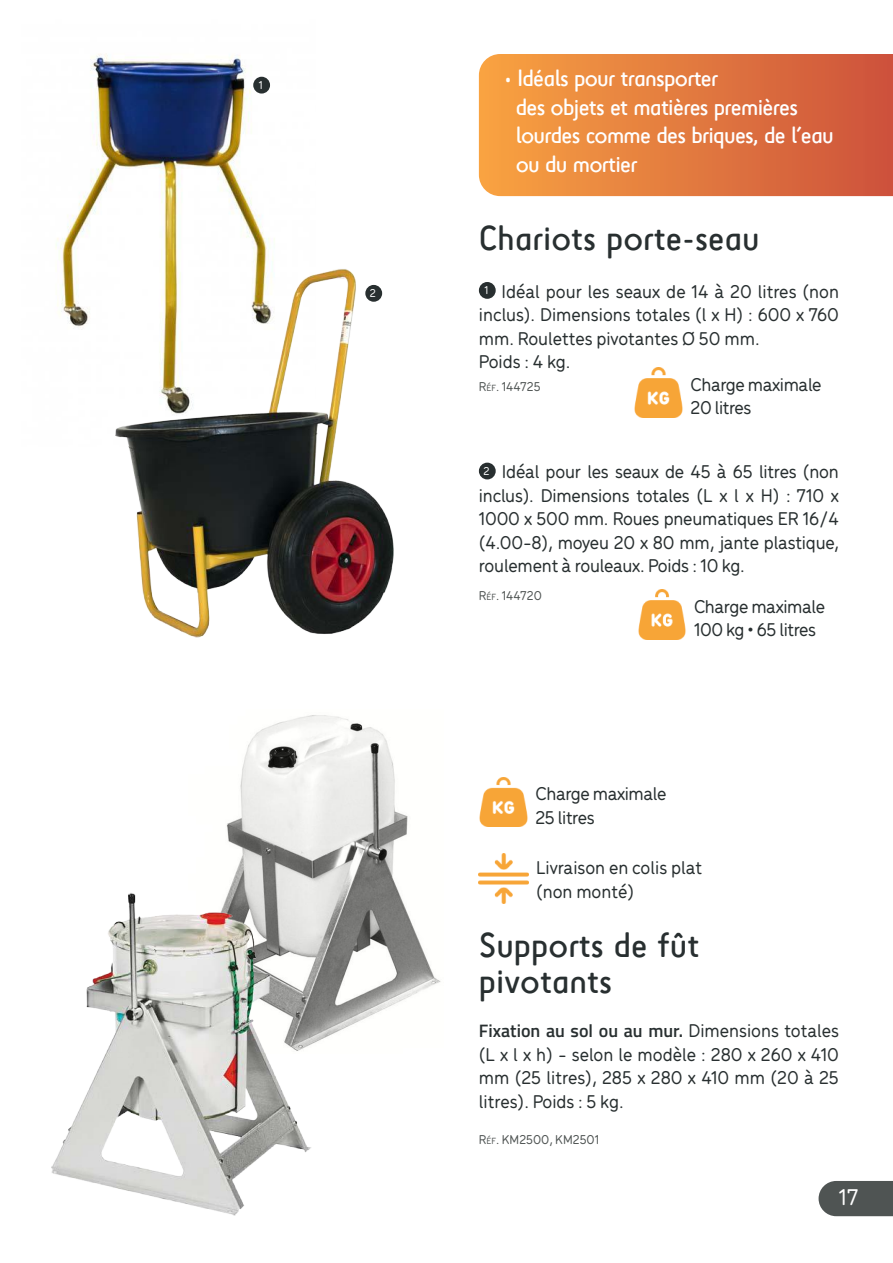
<style>
.page{position:relative;width:893px;height:1263px;background:#fff}
.page>*{position:absolute;margin:0;border:0;box-sizing:border-box;transform-origin:0 0}
.t1{font:36px/36px "Sci Fly Sans";color:#282f30}
.t2{font:24px/28.8px "Sci Fly Sans";letter-spacing:-.03em;color:#fff}
.t3{font:500 24px "Menco";color:#fff}
.t4{font:500 19.5px/23.4px "Menco";letter-spacing:-.01em;color:#282f30}
.t5{font:600 18px "Titillium Web";color:#282f30}
.t6{font:500 13.5px "Menco";color:#4f5453}
.t7{font:500 12px "Menco";color:#fff}
.s1{font-size:9.45px}
.s2{font-family:"Menco";font-weight:500;font-size:19.5px}
</style>
<div class="page">
<img style="left:55px;top:54px;width:215px;height:272px">
<img style="left:78px;top:223px;width:316px;height:415px">
<img style="left:226px;top:715px;width:215px;height:329px">
<img style="left:51px;top:890px;width:262px;height:326px">
<div style="left:479px;top:282px;width:17px;height:17px;background:#282f30;border-radius:50%"></div>
<div style="left:479px;top:463px;width:17px;height:16px;background:#282f30;border-radius:50%"></div>
<div style="left:253px;top:77px;width:17px;height:17px;background:#282f30;border-radius:50%"></div>
<div style="left:365px;top:285px;width:17px;height:17px;background:#282f30;border-radius:50%"></div>
<svg style="left:479px;top:54px;width:414px;height:142px;background:#e27a3f"></svg>
<img style="left:634px;top:368px;width:49px;height:49px">
<img style="left:638px;top:590px;width:48px;height:49px">
<img style="left:479px;top:777px;width:49px;height:50px">
<img style="left:479px;top:854px;width:49px;height:49px">
<div style="left:819px;top:1181px;width:74px;height:35px;background:#4f5453"></div>
<p class="t7" style="left:259px;top:77px;width:5px">1</p>
<p class="t7" style="left:370px;top:285px;width:8px">2</p>
<p class="t2" style="left:516px;top:63px;width:320px;text-indent:-12px">• Idéals pour transporter<br>des objets et matières premières lourdes comme des briques, de l’eau ou du mortier</p>
<h1 class="t1" style="left:479px;top:219px;width:282px">Chariots porte-seau</h1>
<p class="t4" style="left:479px;top:278px;width:362px"><sup>1</sup> Idéal pour les seaux de 14 à 20 litres (non inclus). Dimensions totales (l x H) : 600 x 760 mm. Roulettes pivotantes Ø 50 mm.<br>Poids : 4 kg.</p>
<p class="t6" style="left:479px;top:377px;width:63px">R<span class="s1">éf</span>. 144725</p>
<p class="t4" style="left:690px;top:372px;width:133px">Charge maximale<br>20 litres</p>
<p class="t4" style="left:479px;top:459px;width:362px;text-align:justify"><sup>2</sup> Idéal pour les seaux de 45 à 65 litres (non inclus). Dimensions totales (L x l x H) : 710 x 1000 x 500 mm. Roues pneumatiques ER 16/4 (4.00-8), moyeu 20 x 80 mm, jante plastique, roulement à rouleaux. Poids : 10 kg.</p>
<p class="t6" style="left:479px;top:586px;width:65px">R<span class="s1">éf</span>. 144720</p>
<p class="t4" style="left:694px;top:593px;width:133px">Charge maximale<br>100 kg • 65 litres</p>
<p class="t4" style="left:535px;top:781px;width:133px">Charge maximale<br>25 litres</p>
<p class="t4" style="left:536px;top:855px;width:167px">Livraison en colis plat (non monté)</p>
<h1 class="t1" style="left:479px;top:926px;width:222px">Supports de fût pivotants</h1>
<p class="t5" style="left:479px;top:1017px;width:362px">Fixation au sol ou au mur. <span class="s2">Dimensions totales</span></p>
<p class="t4" style="left:479px;top:1041px;width:362px;text-align:justify">(L x l x h) - selon le modèle : 280 x 260 x 410 mm (25 litres), 285 x 280 x 410 mm (20 à 25 litres). Poids : 5 kg.</p>
<p class="t6" style="left:479px;top:1130px;width:122px">R<span class="s1">éf</span>. KM2500, KM2501</p>
<p class="t3" style="left:839px;top:1180px;width:21px">17</p>
</div>
